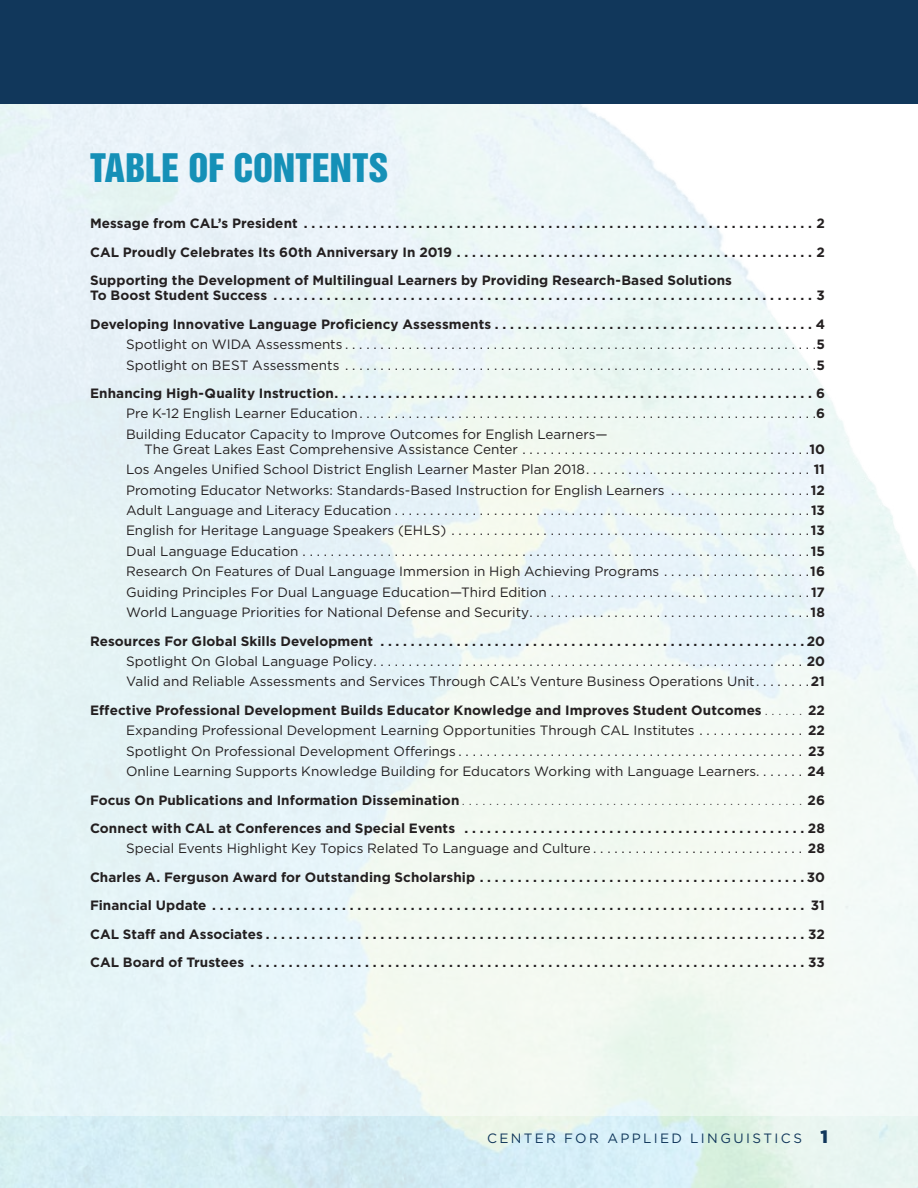
<style>
.page{position:relative;width:918px;height:1188px;background:#fff}
.page>*{position:absolute;margin:0;border:0;box-sizing:border-box;transform-origin:0 0}
.t1{font:36px "Helvetica Inserat LT Std";letter-spacing:.005em;color:#1590b7}
.t2{font:13.5px/20.4px "Gotham";color:#231f20;text-align:justify}
.t3{font:700 13.5px/28.5px "Gotham";letter-spacing:.005em;color:#231f20;text-align:justify}
.t4{font:13.5px "Gotham";letter-spacing:.175em;color:#11375b}
.s1{font-weight:700}
.s2{font-weight:300}
.s3{font-weight:400}
.s4{font-weight:900;font-size:18px}
</style>
<div class="page">
<div style="left:0;top:0;width:918px;height:104px;background:#11375b"></div>
<svg style="left:0;top:1116px;width:918px;height:72px;fill:#d6eff3"></svg>
<h1 class="t1" style="left:90px;top:146px;width:300px">TABLE OF CONTENTS</h1>
<p class="t3" style="left:90px;top:209px;width:737px">Message from CAL’s President . . . . . . . . . . . . . . . . . . . . . . . . . . . . . . . . . . . . . . . . . . . . . . . . . . . . . . . . . . . . . . . . . . . 2<br>CAL Proudly Celebrates Its 60th Anniversary In 2019 . . . . . . . . . . . . . . . . . . . . . . . . . . . . . . . . . . . . . . . . . . . . . . . 2<br>Supporting the Development of Multilingual Learners by Providing Research-Based Solutions</p>
<p class="t3" style="left:90px;top:281px;width:737px">To Boost Student Success . . . . . . . . . . . . . . . . . . . . . . . . . . . . . . . . . . . . . . . . . . . . . . . . . . . . . . . . . . . . . . . . . . . . . . . 3<br>Developing Innovative Language Proficiency Assessments . . . . . . . . . . . . . . . . . . . . . . . . . . . . . . . . . . . . . . . . . 4</p>
<p class="t2" style="left:126px;top:334px;width:701px">Spotlight on WIDA Assessments . . . . . . . . . . . . . . . . . . . . . . . . . . . . . . . . . . . . . . . . . . . . . . . . . . . . . . . . . . . . . . . . . . <span class="s1">5<br></span>Spotlight on BEST Assessments . . . . . . . . . . . . . . . . . . . . . . . . . . . . . . . . . . . . . . . . . . . . . . . . . . . . . . . . . . . . . . . . . . <span class="s1">5</span></p>
<p class="t2" style="left:126px;top:383px;width:701px;text-indent:-36px"><span class="s1">Enhancing High-Quality Instruction . . . . . . . . . . . . . . . . . . . . . . . . . . . . . . . . . . . . . . . . . . . . . . . . . . . . . . . . . . . . . . . 6<br></span>Pre K-12 English Learner Education . . . . . . . . . . . . . . . . . . . . . . . . . . . . . . . . . . . . . . . . . . . . . . . . . . . . . . . . . . . . . . . . <span class="s1">6<br></span>Building Educator Capacity to Improve Outcomes for English Learners—</p>
<p class="t2" style="left:126px;top:439px;width:701px;text-indent:18px">The Great Lakes East Comprehensive Assistance Center . . . . . . . . . . . . . . . . . . . . . . . . . . . . . . . . . . . . . . . . <span class="s1">10<br></span>Los Angeles Unified School District English Learner Master Plan 2018 . . . . . . . . . . . . . . . . . . . . . . . . . . . . . . . . <span class="s1">11<br></span>Promoting Educator Networks: Standards-Based Instruction for English Learners . . . . . . . . . . . . . . . . . . . <span class="s1">12<br></span>Adult Language and Literacy Education . . . . . . . . . . . . . . . . . . . . . . . . . . . . . . . . . . . . . . . . . . . . . . . . . . . . . . . . . . <span class="s1">13<br></span>English for Heritage Language Speakers (EHLS) . . . . . . . . . . . . . . . . . . . . . . . . . . . . . . . . . . . . . . . . . . . . . . . . . . <span class="s1">13<br></span>Dual Language Education . . . . . . . . . . . . . . . . . . . . . . . . . . . . . . . . . . . . . . . . . . . . . . . . . . . . . . . . . . . . . . . . . . . . . . . <span class="s1">15<br></span>Research On Features of Dual Language Immersion in High Achieving Programs . . . . . . . . . . . . . . . . . . . . <span class="s1">16<br></span>Guiding Principles For Dual Language Education—Third Edition . . . . . . . . . . . . . . . . . . . . . . . . . . . . . . . . . . . . <span class="s1">17<br></span>World Language Priorities for National Defense and Security . . . . . . . . . . . . . . . . . . . . . . . . . . . . . . . . . . . . . . . <span class="s1">18</span></p>
<p class="t2" style="left:126px;top:630px;width:701px;text-indent:-36px"><span class="s1">Resources For Global Skills Development . . . . . . . . . . . . . . . . . . . . . . . . . . . . . . . . . . . . . . . . . . . . . . . . . . . . . . . 20<br></span>Spotlight On Global Language Policy . . . . . . . . . . . . . . . . . . . . . . . . . . . . . . . . . . . . . . . . . . . . . . . . . . . . . . . . . . . . . <span class="s1">20<br></span>Valid and Reliable Assessments and Services Through CAL’s Venture Business Operations Unit . . . . . . . <span class="s1">21</span></p>
<p class="t2" style="left:126px;top:700px;width:701px;text-indent:-36px"><span class="s1">Effective Professional Development Builds Educator Knowledge and Improves Student Outcomes</span> <span class="s2">. . . . . .</span> <span class="s1">22<br></span>Expanding Professional Development Learning Opportunities Through CAL Institutes . . . . . . . . . . . . . . . <span class="s1">22<br></span>Spotlight On Professional Development Offerings . . . . . . . . . . . . . . . . . . . . . . . . . . . . . . . . . . . . . . . . . . . . . . . . . <span class="s1">23<br></span>Online Learning Supports Knowledge Building for Educators Working with Language Learners. . . . . . . <span class="s1">24</span></p>
<p class="t3" style="left:90px;top:785px;width:736px">Focus On Publications and Information Dissemination <span class="s2">. . . . . . . . . . . . . . . . . . . . . . . . . . . . . . . . . . . . . . . . . . . . . . . . . .</span> 26<br>Connect with CAL at Conferences and Special Events . . . . . . . . . . . . . . . . . . . . . . . . . . . . . . . . . . . . . . . . . . . . 28</p>
<p class="t3" style="left:90px;top:834px;width:737px;text-indent:36px"><span class="s3">Special Events Highlight Key Topics Related To Language and Culture . . . . . . . . . . . . . . . . . . . . . . . . . . . . . .</span> 28<br>Charles A. Ferguson Award for Outstanding Scholarship . . . . . . . . . . . . . . . . . . . . . . . . . . . . . . . . . . . . . . . . . . 30<br>Financial Update . . . . . . . . . . . . . . . . . . . . . . . . . . . . . . . . . . . . . . . . . . . . . . . . . . . . . . . . . . . . . . . . . . . . . . . . . . . . . . 31<br>CAL Staff and Associates . . . . . . . . . . . . . . . . . . . . . . . . . . . . . . . . . . . . . . . . . . . . . . . . . . . . . . . . . . . . . . . . . . . . . . . 32<br>CAL Board of Trustees . . . . . . . . . . . . . . . . . . . . . . . . . . . . . . . . . . . . . . . . . . . . . . . . . . . . . . . . . . . . . . . . . . . . . . . . . 33</p>
<p class="t4" style="left:487px;top:1130px;width:342px">CENTER FOR APPLIED LINGUISTICS <span class="s4">1</span></p>
</div>
